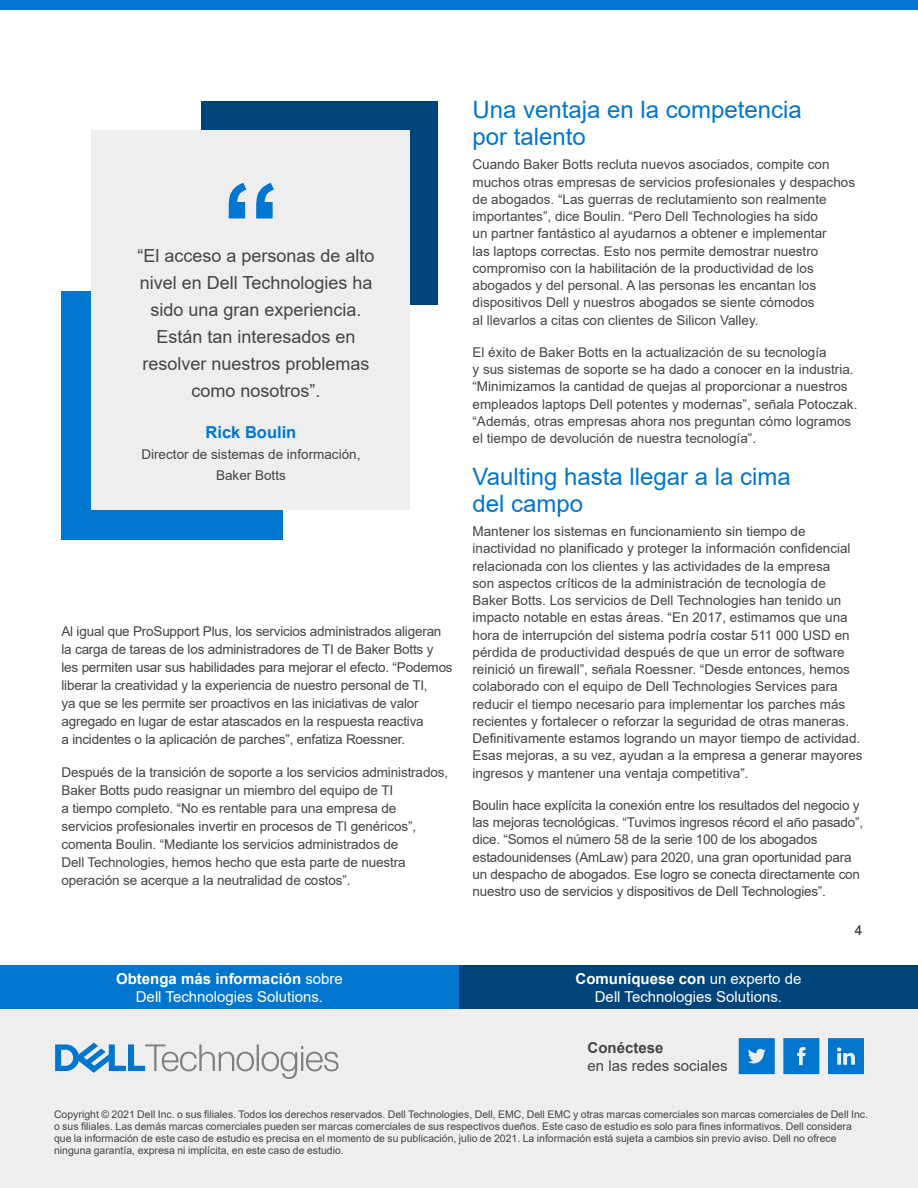
<style>
.page{position:relative;width:918px;height:1188px;background:#fff}
.page>*{position:absolute;margin:0;border:0;box-sizing:border-box;transform-origin:0 0}
.t1{font:700 120px "Arial";color:#0076ce}
.t2{font:24px/27px "Arial";color:#0076ce}
.t3{font:18px/27px "Arial";color:#444;text-align:center}
.t4{font:700 16.5px "Arial";color:#0076ce}
.CTA_call_out{font:15px/18px "Arial";color:#fff;text-align:center}
.CTA_call_out-2{font:15px/18px "Arial";color:#444}
.t5{font:13.5px/17.2px "Arial";color:#444}
.t6{font:13.5px "Arial";color:#231f20}
.LAST_PAGE_Disclaimer{font:10.5px/12px "Arial";color:#444}
.s1{font-weight:700}
</style>
<div class="page">
<div style="left:0;top:0;width:918px;height:10px;background:#0076ce"></div>
<div style="left:0;top:965px;width:459px;height:45px;background:#0076ce"></div>
<div style="left:459px;top:965px;width:459px;height:45px;background:#00447c"></div>
<div style="left:0;top:1010px;width:918px;height:178px;background:#eee"></div>
<svg style="left:783px;top:1038px;width:36px;height:36px"></svg>
<svg style="left:739px;top:1038px;width:36px;height:36px"></svg>
<svg style="left:828px;top:1038px;width:36px;height:36px"></svg>
<svg style="left:55px;top:1043px;width:284px;height:36px"></svg>
<div style="left:201px;top:101px;width:237px;height:203px;background:#00447c"></div>
<div style="left:62px;top:291px;width:221px;height:249px;background:#0076ce"></div>
<div style="left:92px;top:131px;width:318px;height:379px;background:#eee"></div>
<p class="t1" style="left:221px;top:143px;width:61px">“</p>
<p class="t3" style="left:138px;top:242px;width:239px">“El acceso a personas de alto nivel en Dell Technologies ha sido una gran experiencia.<br>Están tan interesados en resolver nuestros problemas como nosotros”.</p>
<p class="t4" style="left:206px;top:420px;width:92px">Rick Boulin</p>
<p class="t5" style="left:141px;top:443px;width:221px;line-height:21px;text-align:center">Director de sistemas de información,<br>Baker Botts</p>
<p class="t5" style="left:62px;top:622px;width:393px;line-height:18px">Al igual que ProSupport Plus, los servicios administrados aligeran la carga de tareas de los administradores de TI de Baker Botts y les permiten usar sus habilidades para mejorar el efecto. “Podemos liberar la creatividad y la experiencia de nuestro personal de TI,<br>ya que se les permite ser proactivos en las iniciativas de valor agregado en lugar de estar atascados en la respuesta reactiva<br>a incidentes o la aplicación de parches”, enfatiza Roessner.</p>
<p class="t5" style="left:62px;top:763px;width:388px;line-height:18px">Después de la transición de soporte a los servicios administrados, Baker Botts pudo reasignar un miembro del equipo de TI<br>a tiempo completo. “No es rentable para una empresa de servicios profesionales invertir en procesos de TI genéricos”, comenta Boulin. “Mediante los servicios administrados de<br>Dell Technologies, hemos hecho que esta parte de nuestra operación se acerque a la neutralidad de costos”.</p>
<p class="t2" style="left:472px;top:96px;width:331px">Una ventaja en la competencia por talento</p>
<p class="t5" style="left:472px;top:156px;width:384px">Cuando Baker Botts recluta nuevos asociados, compite con muchos otras empresas de servicios profesionales y despachos de abogados. “Las guerras de reclutamiento son realmente importantes”, dice Boulin. “Pero Dell Technologies ha sido<br>un partner fantástico al ayudarnos a obtener e implementar<br>las laptops correctas. Esto nos permite demostrar nuestro compromiso con la habilitación de la productividad de los abogados y del personal. A las personas les encantan los dispositivos Dell y nuestros abogados se siente cómodos<br>al llevarlos a citas con clientes de Silicon Valley.</p>
<p class="t5" style="left:472px;top:343px;width:386px">El éxito de Baker Botts en la actualización de su tecnología<br>y sus sistemas de soporte se ha dado a conocer en la industria. “Minimizamos la cantidad de quejas al proporcionar a nuestros empleados laptops Dell potentes y modernas”, señala Potoczak. “Además, otras empresas ahora nos preguntan cómo logramos el tiempo de devolución de nuestra tecnología”.</p>
<p class="t2" style="left:472px;top:463px;width:320px">Vaulting hasta llegar a la cima del campo</p>
<p class="t5" style="left:472px;top:523px;width:392px">Mantener los sistemas en funcionamiento sin tiempo de inactividad no planificado y proteger la información confidencial relacionada con los clientes y las actividades de la empresa<br>son aspectos críticos de la administración de tecnología de Baker Botts. Los servicios de Dell Technologies han tenido un impacto notable en estas áreas. “En 2017, estimamos que una hora de interrupción del sistema podría costar 511 000 USD en pérdida de productividad después de que un error de software reinició un firewall”, señala Roessner. “Desde entonces, hemos colaborado con el equipo de Dell Technologies Services para reducir el tiempo necesario para implementar los parches más recientes y fortalecer o reforzar la seguridad de otras maneras.<br>Definitivamente estamos logrando un mayor tiempo de actividad.<br>Esas mejoras, a su vez, ayudan a la empresa a generar mayores ingresos y mantener una ventaja competitiva”.</p>
<p class="t5" style="left:472px;top:796px;width:392px">Boulin hace explícita la conexión entre los resultados del negocio y las mejoras tecnológicas. “Tuvimos ingresos récord el año pasado”, dice. “Somos el número 58 de la serie 100 de los abogados estadounidenses (AmLaw) para 2020, una gran oportunidad para un despacho de abogados. Ese logro se conecta directamente con nuestro uso de servicios y dispositivos de Dell Technologies”.</p>
<p class="t6" style="left:855px;top:921px;width:9px">4</p>
<p class="CTA_call_out" style="left:116px;top:969px;width:228px"><span class="s1">Obtenga más información</span> sobre<br>Dell Technologies Solutions.</p>
<p class="CTA_call_out" style="left:576px;top:969px;width:227px"><span class="s1">Comuníquese con</span> un experto de<br>Dell Technologies Solutions.</p>
<p class="CTA_call_out-2" style="left:588px;top:1038px;width:142px"><span class="s1">Conéctese<br></span>en las redes sociales</p>
<p class="LAST_PAGE_Disclaimer" style="left:54px;top:1108px;width:816px">Copyright © 2021 Dell Inc. o sus filiales. Todos los derechos reservados. Dell Technologies, Dell, EMC, Dell EMC y otras marcas comerciales son marcas comerciales de Dell Inc. o sus filiales. Las demás marcas comerciales pueden ser marcas comerciales de sus respectivos dueños. Este caso de estudio es solo para fines informativos. Dell considera que la información de este caso de estudio es precisa en el momento de su publicación, julio de 2021. La información está sujeta a cambios sin previo aviso. Dell no ofrece ninguna garantía, expresa ni implícita, en este caso de estudio.</p>
</div>
